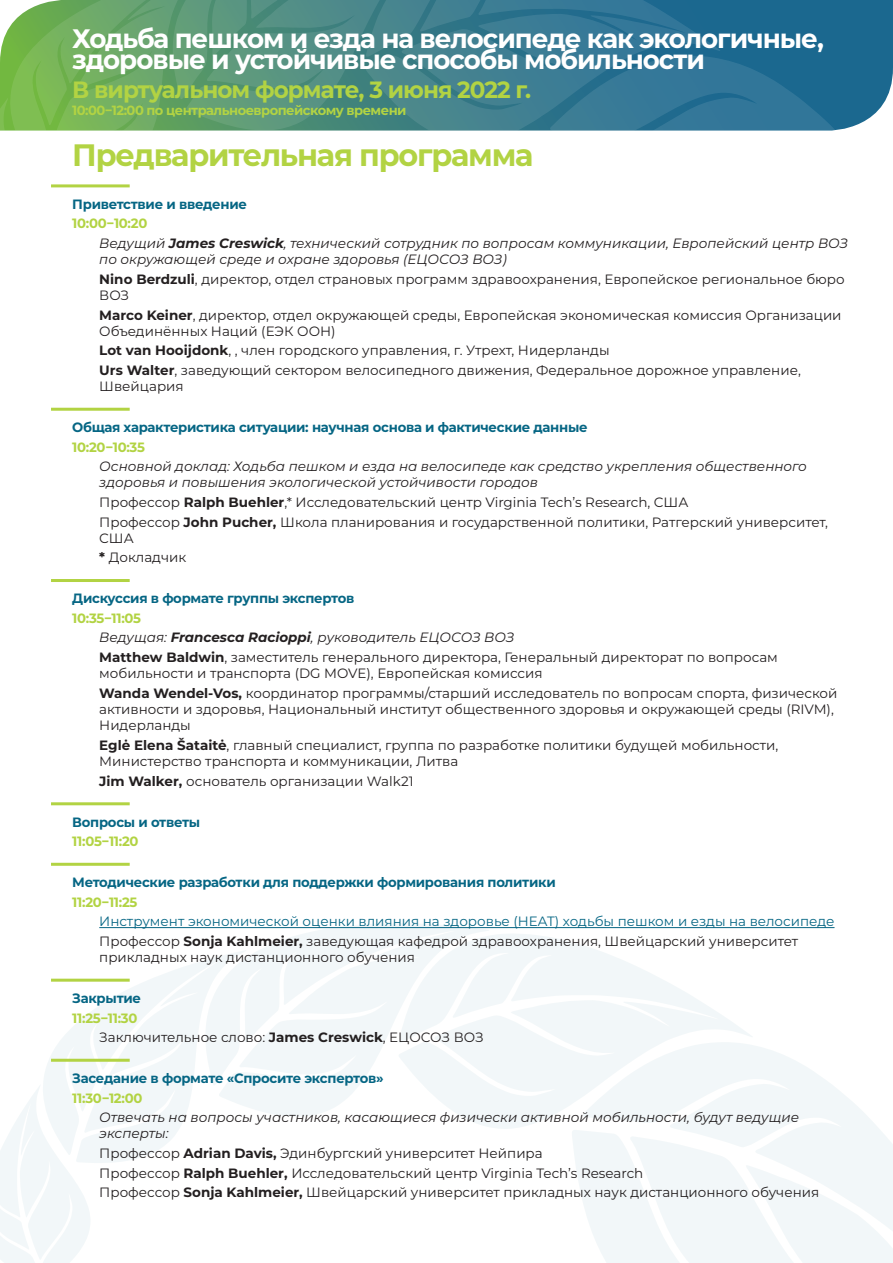
<style>
.page{position:relative;width:893px;height:1263px;background:#fff}
.page>*{position:absolute;margin:0;border:0;box-sizing:border-box;transform-origin:0 0}
.t1{font:700 30.9px "Montserrat";letter-spacing:-.04em;color:#b2d343}
.t2{font:700 26.7px/21.3px "Montserrat";letter-spacing:-.04em;color:#fff}
.t3{font:700 23.55px "Montserrat";letter-spacing:-.04em;color:#b2d343}
.t4{font:13.5px/19.6px "Montserrat";color:#231f20}
.t5{font:italic 13.5px/16.2px "Montserrat";color:#231f20}
.t6{font:700 13.5px "Montserrat";letter-spacing:-.02em;color:#066684}
.t7{font:13.5px/19.6px "Montserrat";color:#066684}
.t8{font:700 13.5px "Montserrat";letter-spacing:-.02em;color:#b2d343}
.t9{font:700 13.35px "Montserrat";letter-spacing:-.04em;color:#b2d343}
.s1{font-weight:700;font-style:normal;color:#b2d343}
.s2{font-weight:700}
.s3{font-style:italic}
.s4{font-weight:700;color:#b2d343}
.s5{font-weight:700;font-style:italic}
.s6{color:#231f20}
.s7{font-weight:700;color:#231f20}
</style>
<div class="page">
<svg style="left:464px;top:934px;width:288px;height:195px;fill:#f2f7f9"></svg>
<svg style="left:572px;top:1042px;width:321px;height:221px;fill:#f2f7f9"></svg>
<svg style="left:0;top:961px;width:205px;height:302px"></svg>
<svg style="left:205px;top:924px;width:284px;height:193px;fill:#f2f7f9"></svg>
<hr style="left:51px;top:184px;width:79px;height:3px;background:#b2d343">
<hr style="left:51px;top:408px;width:79px;height:3px;background:#b2d343">
<hr style="left:51px;top:579px;width:79px;height:3px;background:#b2d343">
<hr style="left:51px;top:802px;width:79px;height:3px;background:#b2d343">
<hr style="left:51px;top:863px;width:79px;height:3px;background:#b2d343">
<hr style="left:99px;top:927px;width:735px;height:1px;background:#066684">
<hr style="left:51px;top:979px;width:79px;height:3px;background:#b2d343">
<hr style="left:51px;top:1059px;width:79px;height:3px;background:#b2d343">
<div style="left:720px;top:0;width:173px;height:56px;background:#1b688f"></div>
<svg style="left:457px;top:0;width:263px;height:131px;background:#367892"></svg>
<svg style="left:539px;top:56px;width:354px;height:75px;background:#337797"></svg>
<svg style="left:0;top:0;width:457px;height:131px;background:#5e9b75"></svg>
<h2 class="t2" style="left:72px;top:26px;width:753px">Ходьба пешком и езда на велосипеде как экологичные, здоровые и устойчивые способы мобильности</h2>
<h3 class="t3" style="left:72px;top:73px;width:460px">В виртуальном формате, 3 июня 2022 г.</h3>
<p class="t9" style="left:72px;top:100px;width:336px">10:00−12:00 по центральноевропейскому времени</p>
<h1 class="t1" style="left:72px;top:133px;width:463px">Предварительная программа</h1>
<p class="t6" style="left:72px;top:194px;width:176px">Приветствие и введение</p>
<p class="t5" style="left:99px;top:213px;width:750px;line-height:19.6px;text-indent:-27px"><span class="s1">10:00−10:20<br></span>Ведущий <span class="s2">James Creswick</span>, технический сотрудник по вопросам коммуникации, Европейский центр ВОЗ</p>
<p class="t4" style="left:99px;top:249px;width:747px"><span class="s3">по окружающей среде и охране здоровья (ЕЦОСОЗ ВОЗ)<br></span><span class="s2">Nino Berdzuli</span>, директор, отдел страновых программ здравоохранения, Европейское региональное бюро</p>
<p class="t4" style="left:99px;top:285px;width:744px">ВОЗ<br><span class="s2">Marco Keiner</span>, директор, отдел окружающей среды, Европейская экономическая комиссия Организации</p>
<p class="t4" style="left:99px;top:321px;width:703px">Объединённых Наций (ЕЭК ООН)<br><span class="s2">Lot van Hooijdonk</span>, , член городского управления, г. Утрехт, Нидерланды<br><span class="s2">Urs Walter</span>, заведующий сектором велосипедного движения, Федеральное дорожное управление,</p>
<p class="t4" style="left:99px;top:376px;width:86px">Швейцария</p>
<p class="t6" style="left:72px;top:417px;width:517px">Общая характеристика ситуации: научная основа и фактические данные</p>
<p class="t8" style="left:72px;top:437px;width:74px">10:20−10:35</p>
<p class="t5" style="left:99px;top:458px;width:709px">Основной доклад: Ходьба пешком и езда на велосипеде как средство укрепления общественного здоровья и повышения экологической устойчивости городов</p>
<p class="t4" style="left:99px;top:492px;width:730px">Профессор <span class="s2">Ralph Buehler</span>,* Исследовательский центр Virginia Tech’s Research, США<br>Профессор <span class="s2">John Pucher,</span> Школа планирования и государственной политики, Ратгерский университет,</p>
<p class="t4" style="left:99px;top:528px;width:89px">США<br><span class="s2">*</span> Докладчик</p>
<p class="t6" style="left:72px;top:589px;width:284px">Дискуссия в формате группы экспертов</p>
<p class="t4" style="left:99px;top:608px;width:680px;text-indent:-27px"><span class="s4">10:35−11:05<br></span><span class="s3">Ведущая:</span> <span class="s5">Francesca Racioppi</span><span class="s3">, руководитель ЕЦОСОЗ ВОЗ<br></span><span class="s2">Matthew Baldwin</span>, заместитель генерального директора, Генеральный директорат по вопросам</p>
<p class="t4" style="left:99px;top:663px;width:740px">мобильности и транспорта (DG MOVE), Европейская комиссия<br><span class="s2">Wanda Wendel-Vos,</span> координатор программы/старший исследователь по вопросам спорта, физической</p>
<p class="t4" style="left:99px;top:701px;width:736px;line-height:16.2px">активности и здоровья, Национальный институт общественного здоровья и окружающей среды (RIVM),<br>Нидерланды</p>
<p class="t4" style="left:99px;top:736px;width:680px;line-height:16.2px"><span class="s2">Eglė Elena Šataitė</span>, главный специалист, группа по разработке политики будущей мобильности,<br>Министерство транспорта и коммуникации, Литва</p>
<p class="t4" style="left:99px;top:771px;width:316px"><span class="s2">Jim Walker,</span> основатель организации Walk21</p>
<p class="t6" style="left:72px;top:812px;width:129px">Вопросы и ответы</p>
<p class="t8" style="left:72px;top:832px;width:68px">11:05−11:20</p>
<p class="t6" style="left:72px;top:872px;width:485px">Методические разработки для поддержки формирования политики</p>
<p class="t8" style="left:72px;top:892px;width:67px">11:20−11:25</p>
<p class="t7" style="left:99px;top:911px;width:737px">Инструмент экономической оценки влияния на здоровье (HEAT) ходьбы пешком и езды на велосипеде<br><span class="s6">Профессор</span> <span class="s7">Sonja Kahlmeier,</span> <span class="s6">заведующая кафедрой здравоохранения, Швейцарский университет</span></p>
<p class="t4" style="left:99px;top:947px;width:317px">прикладных наук дистанционного обучения</p>
<p class="t6" style="left:72px;top:988px;width:70px">Закрытие</p>
<p class="t4" style="left:99px;top:1007px;width:386px;text-indent:-27px"><span class="s4">11:25−11:30<br></span>Заключительное слово: <span class="s2">James Creswick</span>, ЕЦОСОЗ ВОЗ</p>
<p class="t6" style="left:72px;top:1068px;width:313px">Заседание в формате «Спросите экспертов»</p>
<p class="t8" style="left:72px;top:1088px;width:72px">11:30−12:00</p>
<p class="t5" style="left:99px;top:1109px;width:701px">Отвечать на вопросы участников, касающиеся физически активной мобильности, будут ведущие эксперты:</p>
<p class="t4" style="left:99px;top:1143px;width:721px">Профессор <span class="s2">Adrian Davis,</span> Эдинбургский университет Нейпира<br>Профессор <span class="s2">Ralph Buehler,</span> Исследовательский центр Virginia Tech’s Research<br>Профессор <span class="s2">Sonja Kahlmeier,</span> Швейцарский университет прикладных наук дистанционного обучения</p>
</div>
